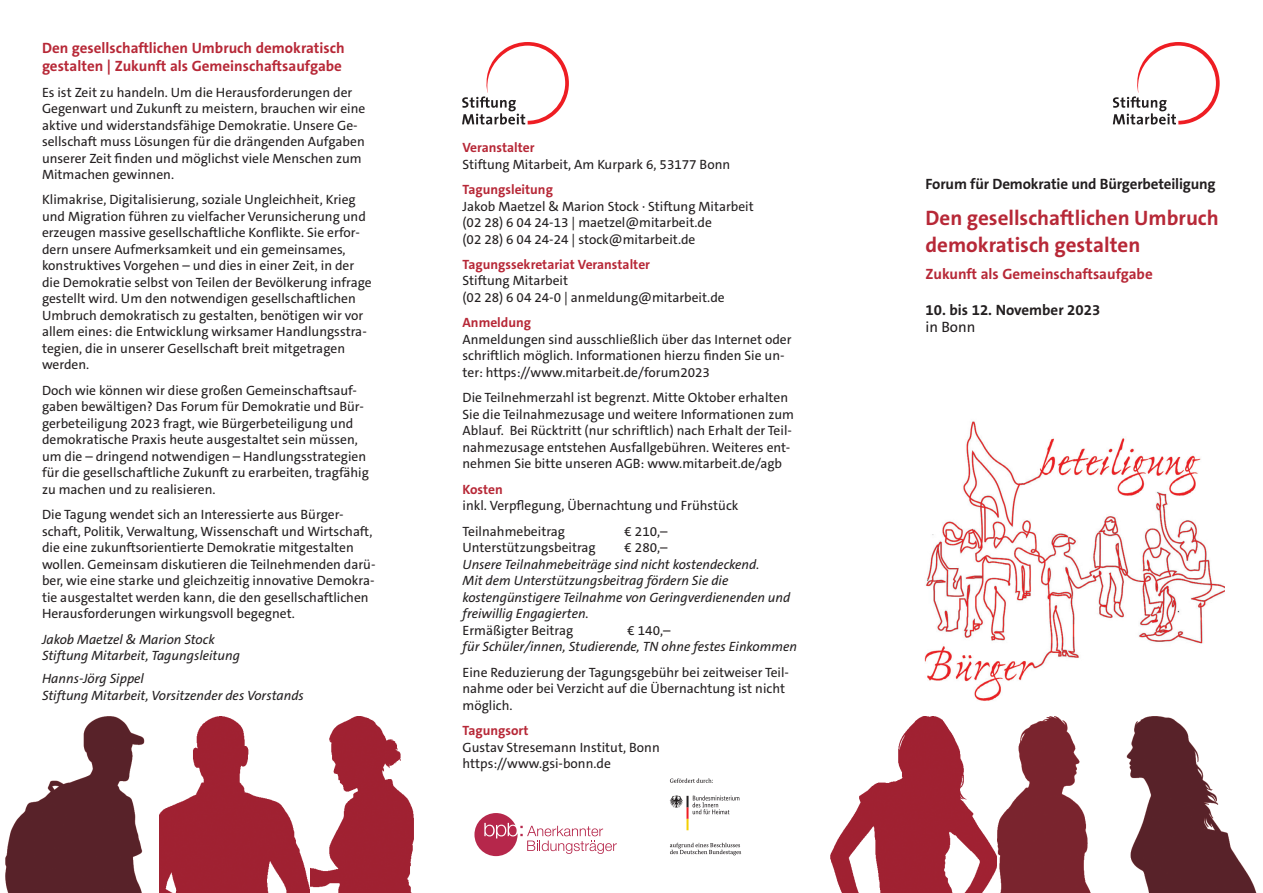
<style>
.page{position:relative;width:1263px;height:893px;background:#fff}
.page>*{position:absolute;margin:0;border:0;box-sizing:border-box;transform-origin:0 0}
.head_3_021_titel_rot{font:700 21px/27px "The Sans C5";color:#b72837}
.head_1_021_rot{font:700 15px/18px "The Sans C5";color:#b72837}
.head_1_021{font:700 15px "The Sans C5";letter-spacing:-.01em;color:#231f20}
.head_1_rot{font:700 15px "The Sans C5";color:#b72837}
.head_1_000{font:700 15px "The Sans C5";color:#231f20}
.fliess_021{font:15px "The Sans C5";color:#231f20}
.fließ_klein_021{font:13.5px/16.5px "The Sans C5";color:#231f20}
.fließ_klein_000{font:italic 13.5px/16.5px "The Sans C5";color:#231f20}
.fließ_klein_021-2{font:italic 13.5px/16.5px "The Sans C5";color:#231f20}
.head_1_000_rot{font:700 13.5px "The Sans C5";color:#b72837}
.fließ_klein_000-2{font:13.5px "The Sans C5";color:#231f20}
</style>
<div class="page">
<img style="left:830px;top:716px;width:221px;height:177px">
<img style="left:1051px;top:716px;width:206px;height:177px">
<svg style="left:462px;top:42px;width:107px;height:82px"></svg>
<svg style="left:1113px;top:42px;width:107px;height:82px"></svg>
<img style="left:5px;top:716px;width:294px;height:177px">
<img style="left:299px;top:716px;width:115px;height:177px">
<svg style="left:474px;top:813px;width:143px;height:43px"></svg>
<svg style="left:670px;top:778px;width:43px;height:5px"></svg>
<svg style="left:670px;top:843px;width:71px;height:12px"></svg>
<svg style="left:670px;top:795px;width:69px;height:35px"></svg>
<img style="left:924px;top:421px;width:301px;height:280px">
<p class="head_1_021_rot" style="left:42px;top:39px;width:304px">Den gesellschaftlichen Umbruch demokratisch gestalten | Zukunft als Gemeinschaftsaufgabe</p>
<p class="fließ_klein_021" style="left:42px;top:84px;width:325px">Es ist Zeit zu handeln. Um die Herausforderungen der Gegenwart und Zukunft zu meistern, brauchen wir eine aktive und widerstandsfähige Demokratie. Unsere Ge&shy;sellschaft muss Lösungen für die drängenden Aufgaben unserer Zeit finden und möglichst viele Menschen zum Mitmachen gewinnen.</p>
<p class="fließ_klein_021" style="left:42px;top:192px;width:331px">Klimakrise, Digitalisierung, soziale Ungleichheit, Krieg und Migration führen zu vielfacher Verunsicherung und erzeugen massive gesellschaftliche Konflikte. Sie erfor&shy;dern unsere Aufmerksamkeit und ein gemeinsames, konstruktives Vorgehen – und dies in einer Zeit, in der die Demokratie selbst von Teilen der Bevölkerung infrage gestellt wird. Um den notwendigen gesellschaftlichen Umbruch demokratisch zu gestalten, benötigen wir vor allem eines: die Entwicklung wirksamer Handlungsstra&shy;tegien, die in unserer Gesellschaft breit mitgetragen werden.</p>
<p class="fließ_klein_021" style="left:42px;top:382px;width:328px">Doch wie können wir diese großen Gemeinschaftsauf&shy;gaben bewältigen? Das Forum für Demokratie und Bür&shy;gerbeteiligung 2023 fragt, wie Bürgerbeteiligung und demokratische Praxis heute ausgestaltet sein müssen, um die – dringend notwendigen – Handlungsstrategien für die gesellschaftliche Zukunft zu erarbeiten, tragfähig zu machen und zu realisieren.</p>
<p class="fließ_klein_021" style="left:42px;top:507px;width:335px">Die Tagung wendet sich an Interessierte aus Bürger&shy;schaft, Politik, Verwaltung, Wissenschaft und Wirtschaft, die eine zukunftsorientierte Demokratie mitgestalten wollen. Gemeinsam diskutieren die Teilnehmenden darü&shy;ber, wie eine starke und gleichzeitig innovative Demokra&shy;tie ausgestaltet werden kann, die den gesellschaftlichen Herausforderungen wirkungsvoll begegnet.</p>
<p class="fließ_klein_000" style="left:42px;top:631px;width:199px">Jakob Maetzel &amp; Marion Stock<br>Stiftung Mitarbeit, Tagungsleitung</p>
<p class="fließ_klein_021-2" style="left:42px;top:670px;width:263px">Hanns-Jörg Sippel<br>Stiftung Mitarbeit, Vorsitzender des Vorstands</p>
<p class="head_1_000_rot" style="left:462px;top:139px;width:74px">Veranstalter</p>
<p class="fließ_klein_021" style="left:462px;top:156px;width:269px">Stiftung Mitarbeit, Am Kurpark 6, 53177 Bonn</p>
<p class="head_1_000_rot" style="left:462px;top:181px;width:92px">Tagungsleitung</p>
<p class="fließ_klein_021" style="left:462px;top:198px;width:293px">Jakob Maetzel &amp; Marion Stock · Stiftung Mitarbeit (02 28) 6 04 24-13 | maetzel@mitarbeit.de<br>(02 28) 6 04 24-24 | stock@mitarbeit.de</p>
<p class="head_1_000_rot" style="left:462px;top:256px;width:189px">Tagungssekretariat Veranstalter</p>
<p class="fließ_klein_021" style="left:462px;top:273px;width:264px">Stiftung Mitarbeit<br>(02 28) 6 04 24-0 | anmeldung@mitarbeit.de</p>
<p class="head_1_000_rot" style="left:462px;top:314px;width:70px">Anmeldung</p>
<p class="fließ_klein_021" style="left:462px;top:331px;width:330px">Anmeldungen sind ausschließlich über das Internet oder schriftlich möglich. Informationen hierzu finden Sie un&shy;ter: https://www.mitarbeit.de/forum2023</p>
<p class="fließ_klein_021" style="left:462px;top:390px;width:333px">Die Teilnehmerzahl ist begrenzt. Mitte Oktober erhalten Sie die Teilnahmezusage und weitere Informationen zum Ablauf. Bei Rücktritt (nur schriftlich) nach Erhalt der Teil&shy;nahmezusage entstehen Ausfallgebühren. Weiteres ent&shy;nehmen Sie bitte unseren AGB: www.mitarbeit.de/agb</p>
<p class="head_1_000_rot" style="left:462px;top:481px;width:42px">Kosten</p>
<p class="fließ_klein_021" style="left:462px;top:498px;width:278px">inkl. Verpflegung, Übernachtung und Frühstück</p>
<p class="fließ_klein_000-2" style="left:462px;top:522px;width:104px">Teilnahmebeitrag</p>
<p class="fließ_klein_000-2" style="left:624px;top:522px;width:45px">€ 210,–</p>
<p class="fließ_klein_000-2" style="left:462px;top:539px;width:135px">Unterstützungsbeitrag</p>
<p class="fließ_klein_000-2" style="left:624px;top:539px;width:45px">€ 280,–</p>
<p class="fließ_klein_000" style="left:462px;top:556px;width:329px">Unsere Teilnahmebeiträge sind nicht kostendeckend.<br>Mit dem Unterstützungsbeitrag fördern Sie die kostengünstigere Teilnahme von Geringverdienenden und freiwillig Engagierten.</p>
<p class="fließ_klein_000-2" style="left:462px;top:621px;width:112px">Ermäßigter Beitrag</p>
<p class="fließ_klein_000-2" style="left:627px;top:621px;width:45px">€ 140,–</p>
<p class="fließ_klein_021-2" style="left:462px;top:638px;width:336px">für Schüler/innen, Studierende, TN ohne festes Einkommen</p>
<p class="fließ_klein_021" style="left:462px;top:664px;width:328px">Eine Reduzierung der Tagungsgebühr bei zeitweiser Teil&shy;nahme oder bei Verzicht auf die Übernachtung ist nicht möglich.</p>
<p class="head_1_000_rot" style="left:462px;top:722px;width:68px">Tagungsort</p>
<p class="fließ_klein_021" style="left:462px;top:739px;width:199px">Gustav Stresemann Institut, Bonn https://www.gsi-bonn.de</p>
<p class="head_1_021" style="left:925px;top:174px;width:292px">Forum für Demokratie und Bürgerbeteiligung</p>
<p class="head_3_021_titel_rot" style="left:925px;top:205px;width:295px">Den gesellschaftlichen Umbruch demokratisch gestalten</p>
<p class="head_1_rot" style="left:925px;top:264px;width:229px">Zukunft als Gemeinschaftsaufgabe</p>
<p class="head_1_000" style="left:925px;top:300px;width:176px">10. bis 12. November 2023</p>
<p class="fliess_021" style="left:925px;top:318px;width:51px">in Bonn</p>
</div>
